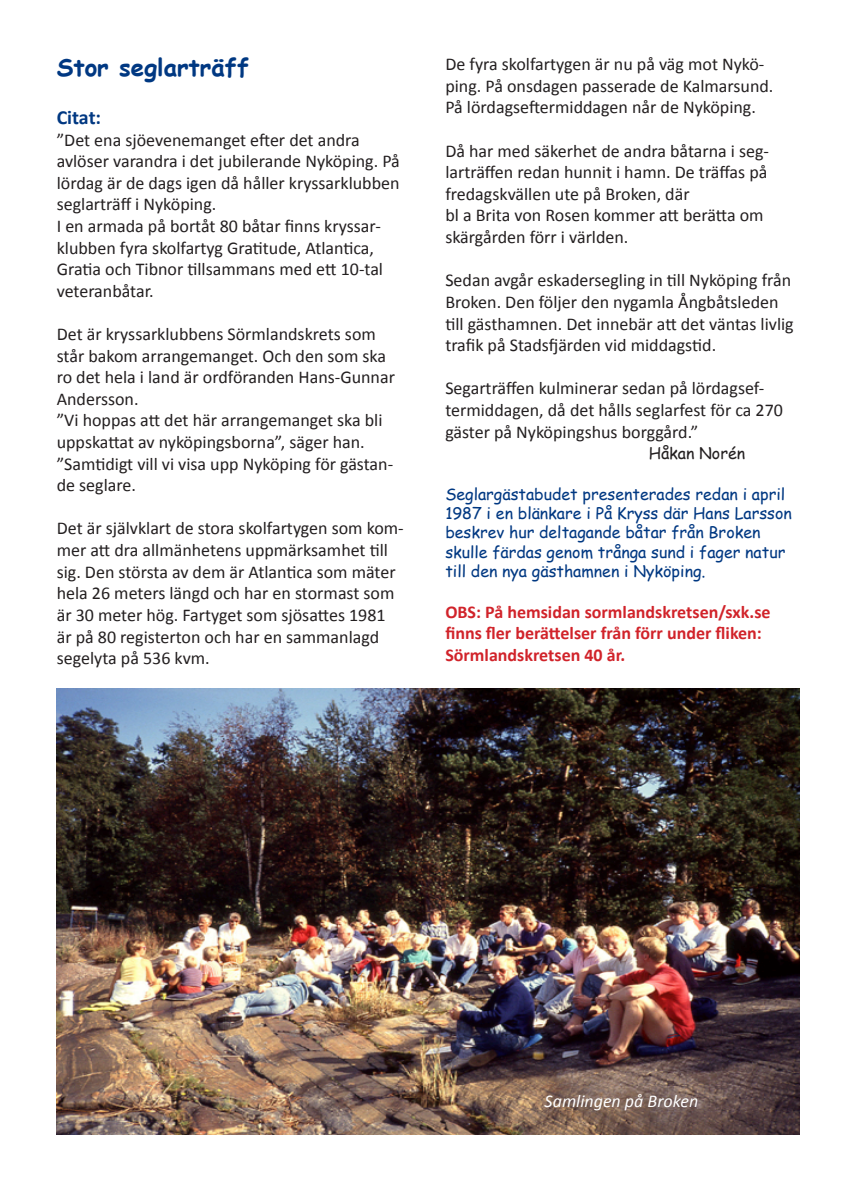
<style>
.page{position:relative;width:851px;height:1191px;background:#fff}
.page>*{position:absolute;margin:0;border:0;box-sizing:border-box;transform-origin:0 0}
.t1{font:700 24px "Comic Sans MS";color:#003882}
.t2{font:700 20px "Calibri";letter-spacing:-.005em;color:#003882}
.t3{font:18px/21.6px "Calibri";color:#231f20}
.t4{font:700 18px/21.6px "Calibri";color:#d1232a}
.t5{font:italic 18px "Calibri";color:#fff}
.t6{font:16px/19.2px "Comic Sans MS";color:#003882}
.t7{font:16px "Comic Sans MS";color:#231f20}
</style>
<div class="page">
<img style="left:57px;top:688px;width:742px;height:446px">
<p class="t1" style="left:57px;top:49px;width:194px">Stor seglarträff</p>
<p class="t2" style="left:57px;top:104px;width:46px">Citat:</p>
<p class="t3" style="left:57px;top:129px;width:344px">”Det ena sjöevenemanget efter det andra avlöser varandra i det jubilerande Nyköping. På lördag är de dags igen då håller kryssarklubben seglarträff i Nyköping.</p>
<p class="t3" style="left:57px;top:215px;width:328px">I en armada på bortåt 80 båtar finns kryssar&shy;klubben fyra skolfartyg Gratitude, Atlantica, Gratia och Tibnor tillsammans med ett 10-tal veteranbåtar.</p>
<p class="t3" style="left:57px;top:323px;width:340px">Det är kryssarklubbens Sörmlandskrets som står bakom arrangemanget. Och den som ska ro det hela i land är ordföranden Hans-Gunnar Andersson.</p>
<p class="t3" style="left:57px;top:410px;width:338px">”Vi hoppas att det här arrangemanget ska bli uppskattat av nyköpingsborna”, säger han. ”Samtidigt vill vi visa upp Nyköping för gästan&shy;de seglare.</p>
<p class="t3" style="left:57px;top:518px;width:348px">Det är självklart de stora skolfartygen som kom&shy;mer att dra allmänhetens uppmärksamhet till sig. Den största av dem är Atlantica som mäter hela 26 meters längd och har en stormast som är 30 meter hög. Fartyget som sjösattes 1981 är på 80 registerton och har en sammanlagd segelyta på 536 kvm.</p>
<p class="t3" style="left:445px;top:53px;width:329px">De fyra skolfartygen är nu på väg mot Nykö&shy;ping. På onsdagen passerade de Kalmarsund.<br>På lördagseftermiddagen når de Nyköping.</p>
<p class="t3" style="left:445px;top:140px;width:325px;text-align:justify">Då har med säkerhet de andra båtarna i seg&shy;larträffen redan hunnit i hamn. De träffas på fredagskvällen ute på Broken, där</p>
<p class="t3" style="left:445px;top:205px;width:320px">bl a Brita von Rosen kommer att berätta om skärgården förr i världen.</p>
<p class="t3" style="left:445px;top:269px;width:350px">Sedan avgår eskadersegling in till Nyköping från Broken. Den följer den nygamla Ångbåtsleden till gästhamnen. Det innebär att det väntas livlig trafik på Stadsfjärden vid middagstid.</p>
<p class="t3" style="left:445px;top:377px;width:339px">Segarträffen kulminerar sedan på lördagsef&shy;termiddagen, då det hålls seglarfest för ca 270 gäster på Nyköpingshus borggård.”</p>
<p class="t7" style="left:648px;top:441px;width:98px">Håkan Norén</p>
<p class="t6" style="left:445px;top:484px;width:348px">Seglargästabudet presenterades redan i april 1987 i en blänkare i På Kryss där Hans Larsson beskrev hur deltagande båtar från Broken skulle färdas genom trånga sund i fager natur till den nya gästhamnen i Nyköping.</p>
<p class="t4" style="left:445px;top:601px;width:327px">OBS: På hemsidan sormlandskretsen/sxk.se finns fler berättelser från förr under fliken:<br>Sörmlandskretsen 40 år.</p>
<p class="t5" style="left:544px;top:1088px;width:155px">Samlingen på Broken</p>
</div>
